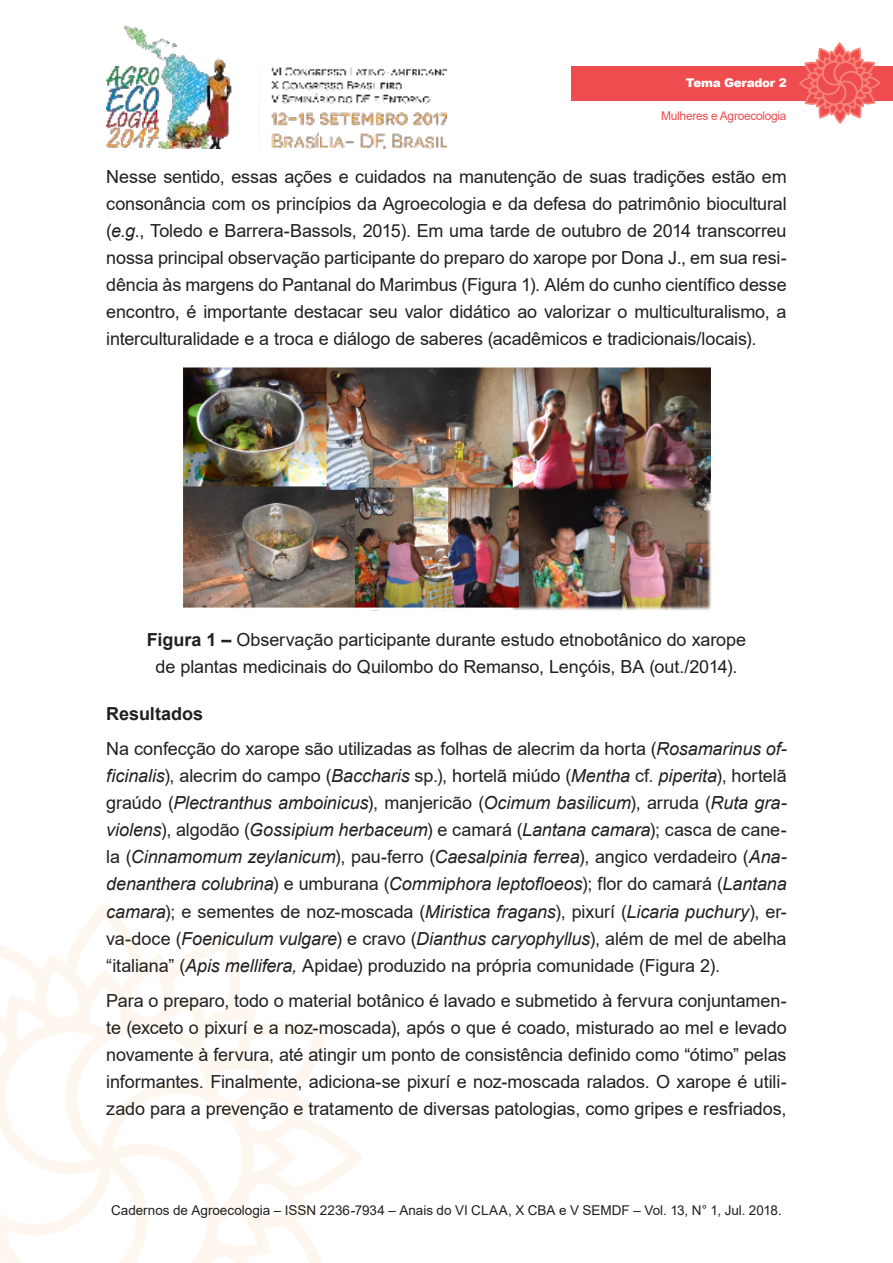
<style>
.page{position:relative;width:893px;height:1263px;background:#fff}
.page>*{position:absolute;margin:0;border:0;box-sizing:border-box;transform-origin:0 0}
.t1{font:18px/27px "Arial";letter-spacing:-.005em;color:#221f1f;text-align:justify}
.t2{font:13.5px "Arial";color:#221f1f}
.t3{font:12px "Arial";letter-spacing:-.025em;color:#ef4c50}
.t4{font:900 12px "Arial";letter-spacing:-.025em;color:#fff}
.s1{font-style:italic}
.s2{font-weight:700}
</style>
<div class="page">
<img style="left:106px;top:25px;width:340px;height:124px">
<svg style="left:0;top:910px;width:363px;height:353px"></svg>
<div style="left:571px;top:66px;width:322px;height:34px;background:#ef4c50"></div>
<svg style="left:798px;top:43px;width:83px;height:81px"></svg>
<img style="left:183px;top:367px;width:529px;height:243px">
<p class="t4" style="left:686px;top:76px;width:102px">Tema Gerador 2</p>
<p class="t3" style="left:661px;top:112px;width:127px">Mulheres e Agroecologia</p>
<p class="t1" style="left:106px;top:165px;width:682px">Nesse sentido, essas ações e cuidados na manutenção de suas tradições estão em consonância com os princípios da Agroecologia e da defesa do patrimônio biocultural (<span class="s1">e.g.</span>, Toledo e Barrera-Bassols, 2015). Em uma tarde de outubro de 2014 transcorreu nossa principal observação participante do preparo do xarope por Dona J., em sua resi&shy;dência às margens do Pantanal do Marimbus (Figura 1). Além do cunho científico desse encontro, é importante destacar seu valor didático ao valorizar o multiculturalismo, a interculturalidade e a troca e diálogo de saberes (acadêmicos e tradicionais/locais).</p>
<p class="t1" style="left:147px;top:628px;width:601px;text-align:center"><span class="s2">Figura 1 –</span> Observação participante durante estudo etnobotânico do xarope de plantas medicinais do Quilombo do Remanso, Lençóis, BA (out./2014).</p>
<p class="t1" style="left:106px;top:697px;width:682px;line-height:35.5px"><span class="s2">Resultados<br></span>Na confecção do xarope são utilizadas as folhas de alecrim da horta (<span class="s1">Rosamarinus of-</span></p>
<p class="t1" style="left:106px;top:764px;width:682px"><span class="s1">ficinalis</span>), alecrim do campo (<span class="s1">Baccharis</span> sp.), hortelã miúdo (<span class="s1">Mentha</span> cf. <span class="s1">piperita</span>), hortelã graúdo (<span class="s1">Plectranthus amboinicus</span>), manjericão (<span class="s1">Ocimum basilicum</span>), arruda (<span class="s1">Ruta gra&shy;violens</span>), algodão (<span class="s1">Gossipium herbaceum</span>) e camará (<span class="s1">Lantana camara</span>); casca de cane&shy;la (<span class="s1">Cinnamomum zeylanicum</span>), pau-ferro (<span class="s1">Caesalpinia ferrea</span>), angico verdadeiro (<span class="s1">Ana&shy;denanthera colubrina</span>) e umburana (<span class="s1">Commiphora leptofloeos</span>); flor do camará (<span class="s1">Lantana camara</span>); e sementes de noz-moscada (<span class="s1">Miristica fragans</span>), pixurí (<span class="s1">Licaria puchury</span>), er&shy;va-doce (<span class="s1">Foeniculum vulgare</span>) e cravo (<span class="s1">Dianthus caryophyllus</span>), além de mel de abelha “italiana” (<span class="s1">Apis mellifera,</span> Apidae) produzido na própria comunidade (Figura 2).</p>
<p class="t1" style="left:106px;top:989px;width:682px">Para o preparo, todo o material botânico é lavado e submetido à fervura conjuntamen&shy;te (exceto o pixurí e a noz-moscada), após o que é coado, misturado ao mel e levado novamente à fervura, até atingir um ponto de consistência definido como “ótimo” pelas informantes. Finalmente, adiciona-se pixurí e noz-moscada ralados. O xarope é utili&shy;zado para a prevenção e tratamento de diversas patologias, como gripes e resfriados,</p>
<p class="t2" style="left:111px;top:1205px;width:672px">Cadernos de Agroecologia – ISSN 2236-7934 – Anais do VI CLAA, X CBA e V SEMDF – Vol. 13, N° 1, Jul. 2018.</p>
</div>
